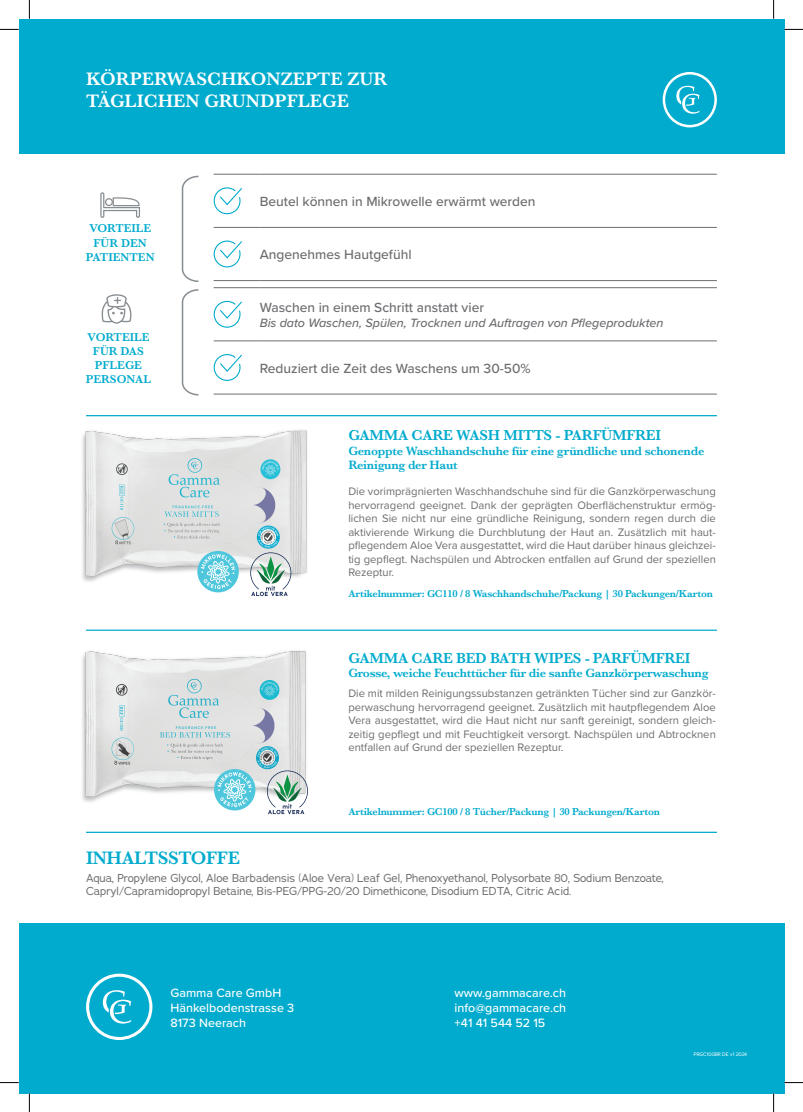
<style>
.page{position:relative;width:803px;height:1112px;background:#fff}
.page>*{position:absolute;margin:0;border:0;box-sizing:border-box;transform-origin:0 0}
.t1{font:600 18.75px/22.5px "Baskerville";color:#fff}
.t2{font:600 18.75px "Baskerville";letter-spacing:-.02em;color:#00abcd}
.t3{font:600 15px "Baskerville";letter-spacing:-.02em;color:#00abcd}
.t4{font:500 13.75px "Proxima Nova";color:#6c6d70}
.t5{font:600 12.5px/14.8px "Baskerville";letter-spacing:-.02em;color:#00abcd}
.t6{font:500 12.5px/15px "Proxima Nova";color:#fff;text-align:justify}
.t7{font:italic 500 12.5px "Proxima Nova";color:#6c6d70}
.t8{font:600 11.88px/14.2px "Baskerville";color:#00abcd;text-align:center}
.t9{font:11.25px/13.5px "Proxima Nova";color:#6c6d70;text-align:justify}
.t10{font:11.25px/12.5px "Adrianna";color:#6c6d70}
.t11{font:600 10.5px "Baskerville";letter-spacing:-.02em;color:#00abcd}
.t12{font:5px "Adrianna";letter-spacing:-.02em;color:#fff}
</style>
<div class="page">
<div style="left:19px;top:922px;width:765px;height:170px;background:#00abcd"></div>
<div style="left:19px;top:19px;width:765px;height:134px;background:#00abcd"></div>
<img style="left:82px;top:416px;width:244px;height:181px">
<svg style="left:250px;top:552px;width:41px;height:44px"></svg>
<div style="left:197px;top:551px;width:42px;height:41px;background:#4ec6dc;border-radius:50%"></div>
<svg style="left:201px;top:554px;width:34px;height:35px"></svg>
<img style="left:82px;top:651px;width:224px;height:164px">
<svg style="left:267px;top:770px;width:41px;height:44px"></svg>
<svg style="left:214px;top:768px;width:41px;height:42px"></svg>
<svg style="left:217px;top:771px;width:35px;height:36px"></svg>
<svg style="left:181px;top:175px;width:18px;height:221px"></svg>
<svg style="left:102px;top:294px;width:29px;height:30px"></svg>
<svg style="left:100px;top:192px;width:40px;height:26px"></svg>
<hr style="left:214px;top:174px;width:46px;height:1px;background:#6c6d70">
<hr style="left:260px;top:174px;width:457px;height:1px;background:#6c6d70">
<hr style="left:214px;top:227px;width:46px;height:1px;background:#6c6d70">
<hr style="left:260px;top:227px;width:457px;height:1px;background:#6c6d70">
<hr style="left:214px;top:280px;width:46px;height:1px;background:#6c6d70">
<hr style="left:260px;top:280px;width:457px;height:1px;background:#6c6d70">
<hr style="left:214px;top:287px;width:46px;height:1px;background:#6c6d70">
<hr style="left:260px;top:287px;width:457px;height:1px;background:#6c6d70">
<hr style="left:214px;top:340px;width:46px;height:1px;background:#6c6d70">
<hr style="left:260px;top:340px;width:457px;height:1px;background:#6c6d70">
<hr style="left:214px;top:393px;width:46px;height:1px;background:#6c6d70">
<hr style="left:260px;top:393px;width:457px;height:1px;background:#6c6d70">
<svg style="left:213px;top:187px;width:29px;height:28px"></svg>
<svg style="left:213px;top:240px;width:29px;height:28px"></svg>
<svg style="left:213px;top:300px;width:29px;height:28px"></svg>
<svg style="left:213px;top:354px;width:29px;height:27px"></svg>
<hr style="left:86px;top:831px;width:631px;height:1px;background:#00abcd">
<hr style="left:86px;top:415px;width:631px;height:1px;background:#00abcd">
<hr style="left:86px;top:629px;width:631px;height:1px;background:#00abcd">
<svg style="left:86px;top:973px;width:66px;height:66px"></svg>
<svg style="left:663px;top:72px;width:54px;height:55px"></svg>
<svg style="left:0;top:29px;width:19px;height:1px"></svg>
<svg style="left:784px;top:29px;width:19px;height:1px"></svg>
<svg style="left:0;top:1082px;width:19px;height:1px"></svg>
<svg style="left:784px;top:1081px;width:19px;height:2px"></svg>
<svg style="left:29px;top:0;width:1px;height:19px"></svg>
<svg style="left:29px;top:1092px;width:1px;height:19px"></svg>
<svg style="left:773px;top:0;width:1px;height:19px"></svg>
<svg style="left:773px;top:1092px;width:1px;height:19px"></svg>
<h1 class="t1" style="left:86px;top:67px;width:303px">KÖRPERWASCHKONZEPTE ZUR<br>TÄGLICHEN GRUNDPFLEGE</h1>
<p class="t8" style="left:86px;top:221px;width:70px">VORTEILE<br>FÜR DEN<br>PATIENTEN</p>
<p class="t8" style="left:86px;top:329px;width:67px">VORTEILE<br>FÜR DAS<br>PFLEGE<br>PERSONAL</p>
<p class="t4" style="left:260px;top:191px;width:277px">Beutel können in Mikrowelle erwärmt werden</p>
<p class="t4" style="left:260px;top:244px;width:153px">Angenehmes Hautgefühl</p>
<p class="t4" style="left:260px;top:297px;width:226px">Waschen in einem Schritt anstatt vier</p>
<p class="t7" style="left:260px;top:313px;width:405px">Bis dato Waschen, Spülen, Trocknen und Auftragen von Pflegeprodukten</p>
<p class="t4" style="left:260px;top:358px;width:272px">Reduziert die Zeit des Waschens um 30-50%</p>
<h2 class="t3" style="left:348px;top:424px;width:314px">GAMMA CARE WASH MITTS - PARFÜMFREI</h2>
<p class="t5" style="left:348px;top:443px;width:358px">Genoppte Waschhandschuhe für eine gründliche und schonende<br>Reinigung der Haut</p>
<p class="t9" style="left:348px;top:484px;width:369px">Die vorimprägnierten Waschhandschuhe sind für die Ganzkörperwaschung hervorragend geeignet. Dank der geprägten Oberflächenstruktur ermög&shy;lichen Sie nicht nur eine gründliche Reinigung, sondern regen durch die aktivierende Wirkung die Durchblutung der Haut an. Zusätzlich mit haut&shy;pflegendem Aloe Vera ausgestattet, wird die Haut darüber hinaus gleichzei&shy;tig gepflegt. Nachspülen und Abtrocken entfallen auf Grund der speziellen Rezeptur.</p>
<p class="t11" style="left:348px;top:586px;width:366px">Artikelnummer: GC110 / 8 Waschhandschuhe/Packung | 30 Packungen/Karton</p>
<h2 class="t3" style="left:348px;top:647px;width:343px">GAMMA CARE BED BATH WIPES - PARFÜMFREI</h2>
<p class="t5" style="left:348px;top:665px;width:362px">Grosse, weiche Feuchttücher für die sanfte Ganzkörperwaschung</p>
<p class="t9" style="left:348px;top:686px;width:369px">Die mit milden Reinigungssubstanzen getränkten Tücher sind zur Ganzkör&shy;perwaschung hervorragend geeignet. Zusätzlich mit hautpflegendem Aloe Vera ausgestattet, wird die Haut nicht nur sanft gereinigt, sondern gleich&shy;zeitig gepflegt und mit Feuchtigkeit versorgt. Nachspülen und Abtrocknen entfallen auf Grund der speziellen Rezeptur.</p>
<p class="t11" style="left:348px;top:803px;width:313px">Artikelnummer: GC100 / 8 Tücher/Packung | 30 Packungen/Karton</p>
<h1 class="t2" style="left:86px;top:844px;width:155px">INHALTSSTOFFE</h1>
<p class="t10" style="left:86px;top:871px;width:579px">Aqua, Propylene Glycol, Aloe Barbadensis (Aloe Vera) Leaf Gel, Phenoxyethanol, Polysorbate 80, Sodium Benzoate,<br>Capryl/Capramidopropyl Betaine, Bis-PEG/PPG-20/20 Dimethicone, Disodium EDTA, Citric Acid.</p>
<p class="t6" style="left:170px;top:984px;width:125px;text-align:left">Gamma Care GmbH<br>Hänkelbodenstrasse 3<br>8173 Neerach</p>
<p class="t6" style="left:455px;top:984px;width:113px">www.gammacare.ch info@gammacare.ch +41 41 544 52 15</p>
<p class="t12" style="left:694px;top:1051px;width:55px">PRGC100BR DE v1 2024</p>
</div>
